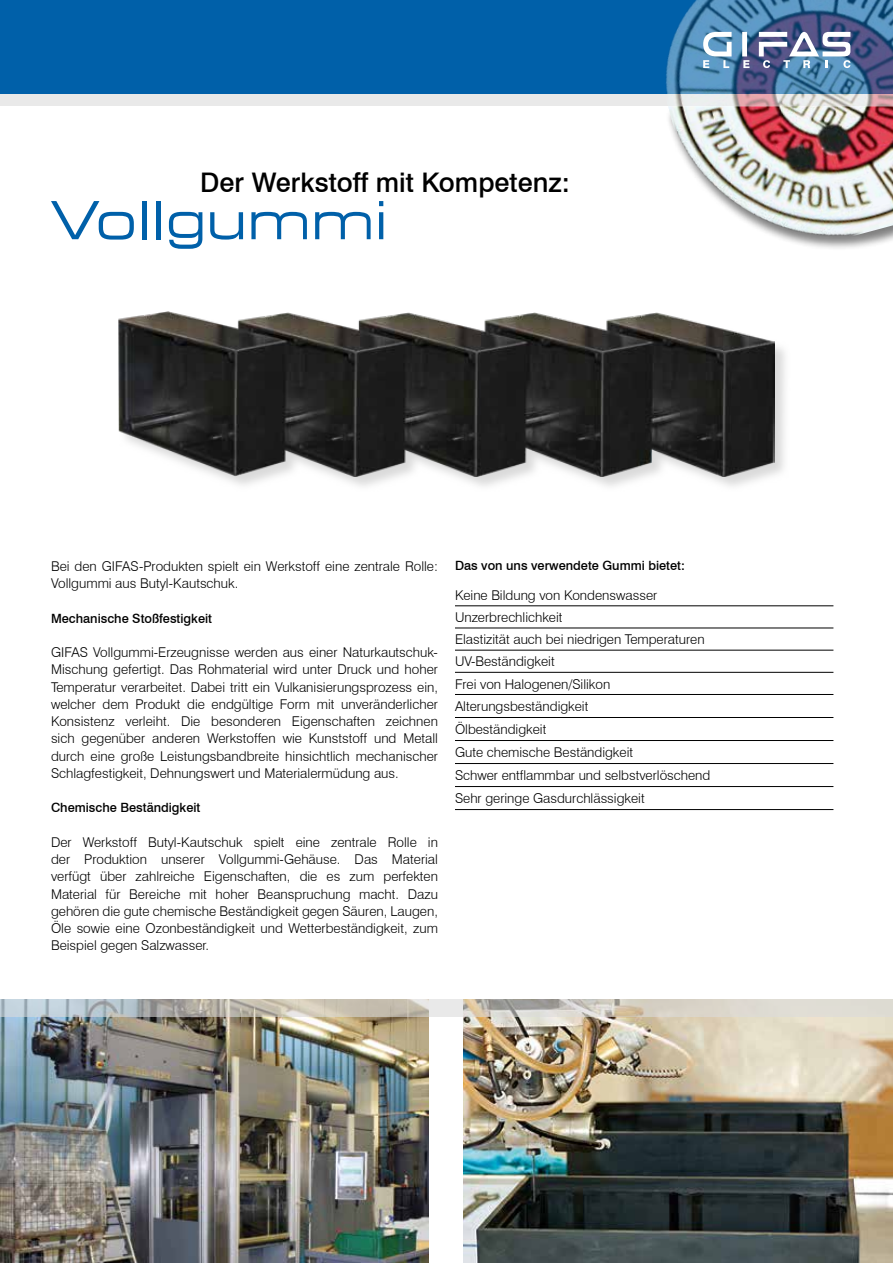
<style>
.page{position:relative;width:893px;height:1263px;background:#fff}
.page>*{position:absolute;margin:0;border:0;box-sizing:border-box;transform-origin:0 0}
.t1{font:expanded 52.5px "Square 721 BT";color:#0060a9}
.t2{font:500 27px "Swiss 721 BT";color:#000}
.t3{font:300 13.5px/17.2px "Swiss 721 BT";color:#000}
.t4{font:500 12.75px "Swiss 721 BT";color:#000}
</style>
<div class="page">
<svg style="left:218px;top:346px;width:567px;height:140px"></svg>
<img style="left:118px;top:312px;width:657px;height:164px">
<div style="left:0;top:94px;width:893px;height:12px;background:#e9e9e9"></div>
<div style="left:0;top:0;width:893px;height:94px;background:#0060a9"></div>
<img style="left:0;top:1016px;width:429px;height:247px">
<img style="left:463px;top:1016px;width:430px;height:247px">
<svg style="left:0;top:999px;width:893px;height:17px"></svg>
<img style="left:666px;top:0;width:227px;height:106px">
<div style="left:742px;top:32px;width:5px;height:24px;background:#fff"></div>
<svg style="left:703px;top:32px;width:29px;height:36px"></svg>
<svg style="left:743px;top:60px;width:6px;height:8px"></svg>
<svg style="left:759px;top:32px;width:91px;height:36px"></svg>
<img style="left:668px;top:106px;width:225px;height:143px">
<hr style="left:455px;top:605px;width:378px;height:1px;background:#000">
<hr style="left:455px;top:628px;width:378px;height:1px;background:#000">
<hr style="left:455px;top:650px;width:378px;height:1px;background:#000">
<hr style="left:455px;top:672px;width:378px;height:1px;background:#000">
<hr style="left:455px;top:694px;width:378px;height:1px;background:#000">
<hr style="left:455px;top:717px;width:378px;height:1px;background:#000">
<hr style="left:455px;top:740px;width:378px;height:1px;background:#000">
<hr style="left:455px;top:763px;width:378px;height:1px;background:#000">
<hr style="left:455px;top:786px;width:378px;height:1px;background:#000">
<hr style="left:455px;top:809px;width:378px;height:1px;background:#000">
<h2 class="t2" style="left:200px;top:166px;width:371px">Der Werkstoff mit Kompetenz:</h2>
<h1 class="t1" style="left:51px;top:189px;width:338px">Vollgummi</h1>
<p class="t3" style="left:51px;top:557px;width:388px">Bei den GIFAS-Produkten spielt ein Werkstoff eine zentrale Rolle:<br>Vollgummi aus Butyl-Kautschuk.</p>
<p class="t4" style="left:51px;top:610px;width:162px">Mechanische Stoßfestigkeit</p>
<p class="t3" style="left:51px;top:644px;width:388px;text-align:justify">GIFAS Vollgummi-Erzeugnisse werden aus einer Naturkautschuk-Mischung gefertigt. Das Rohmaterial wird unter Druck und hoher Temperatur verarbeitet. Dabei tritt ein Vulkanisierungsprozess ein, welcher dem Produkt die endgültige Form mit unveränderlicher Konsistenz verleiht. Die besonderen Eigenschaften zeichnen sich gegenüber anderen Werkstoffen wie Kunststoff und Metall durch eine große Leistungsbandbreite hinsichtlich mechanischer Schlagfestigkeit, Dehnungswert und Materialermüdung aus.</p>
<p class="t4" style="left:51px;top:800px;width:151px">Chemische Beständigkeit</p>
<p class="t3" style="left:51px;top:833px;width:388px;text-align:justify">Der Werkstoff Butyl-Kautschuk spielt eine zentrale Rolle in der Produktion unserer Vollgummi-Gehäuse. Das Material verfügt über zahlreiche Eigenschaften, die es zum perfekten Material für Bereiche mit hoher Beanspruchung macht. Dazu gehören die gute chemische Beständigkeit gegen Säuren, Laugen, Öle sowie eine Ozonbeständigkeit und Wetterbeständigkeit, zum Beispiel gegen Salzwasser.</p>
<p class="t4" style="left:455px;top:558px;width:231px">Das von uns verwendete Gummi bietet:</p>
<p class="t3" style="left:455px;top:584px;width:257px;line-height:22.5px">Keine Bildung von Kondenswasser<br>Unzerbrechlichkeit<br>Elastizität auch bei niedrigen Temperaturen<br>UV-Beständigkeit<br>Frei von Halogenen/Silikon<br>Alterungsbeständigkeit<br>Ölbeständigkeit<br>Gute chemische Beständigkeit<br>Schwer entflammbar und selbstverlöschend<br>Sehr geringe Gasdurchlässigkeit</p>
</div>
